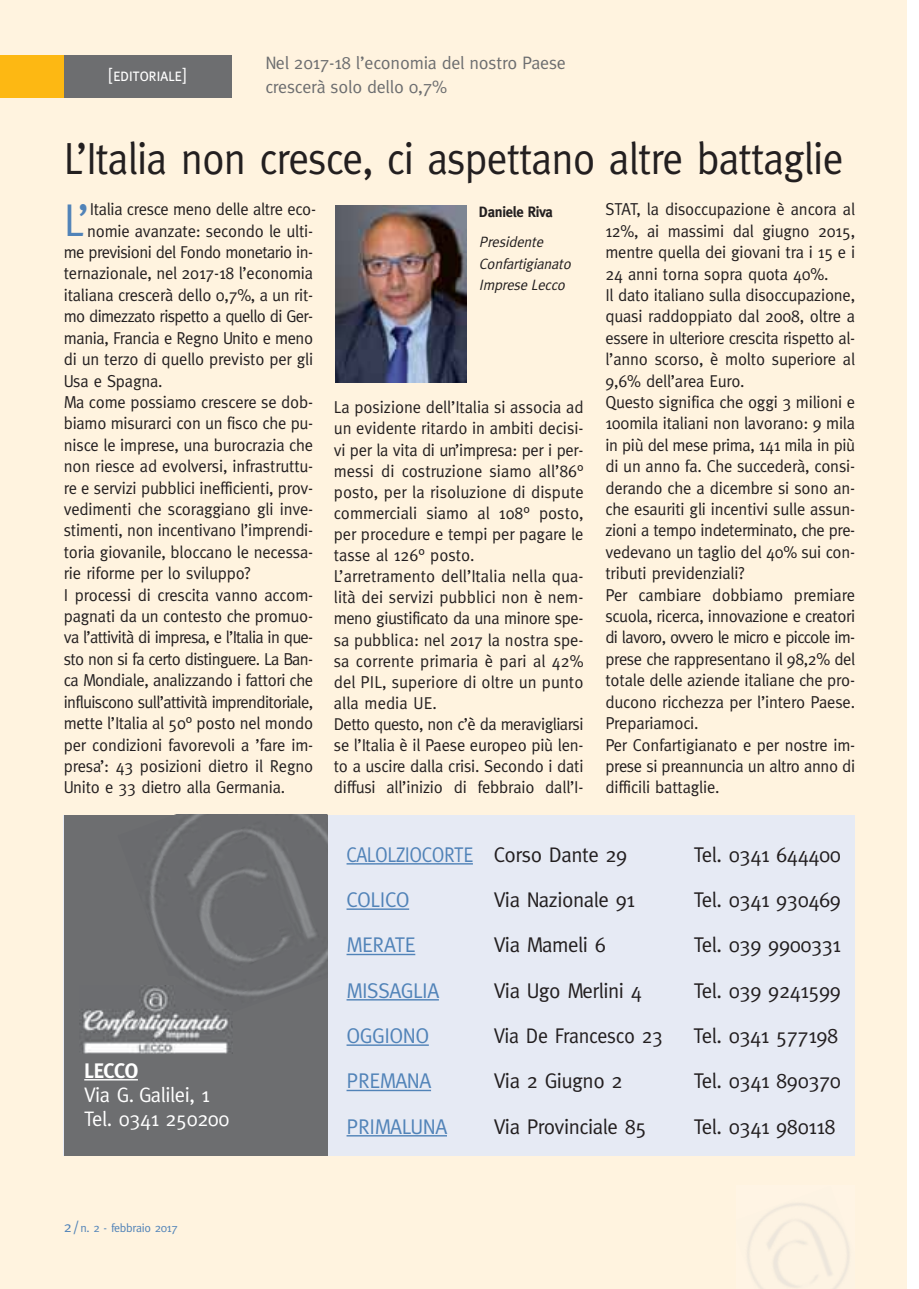
<style>
.page{position:relative;width:919px;height:1289px;background:#fff}
.page>*{position:absolute;margin:0;border:0;box-sizing:border-box;transform-origin:0 0}
.t1{font:45.9px "Meta";color:#5183b8;scale:.96 1}
.t2{font:45px "Meta";letter-spacing:-.02em;color:#231f20;scale:.92 1}
.t3{font:21.3px "Meta";letter-spacing:-.02em;color:#231f20}
.t4{font:21.3px "Meta";letter-spacing:-.02em;color:#5183b8}
.t5{font:21.3px "Meta";letter-spacing:-.02em;color:#5183b8;scale:.9 1}
.t6{font:21.3px "Meta";letter-spacing:-.02em;color:#231f20;scale:.94 1}
.t7{font:21px/24px "Meta";letter-spacing:-.02em;color:#fff}
.t8{font:700 21px "Meta";letter-spacing:-.02em;color:#fff}
.t9{font:18px/24px "Meta";letter-spacing:-.01em;color:#6d6e70}
.t10{font:18px "Meta Caps";letter-spacing:-.03em;color:#fff}
.t11{font:17.25px/21.5px "Meta";letter-spacing:-.01em;color:#231f20;scale:.96 1}
.t12{font:17.25px "Meta";letter-spacing:-.04em;color:#231f20;scale:.96 1}
.t13{font:17.25px "Meta";letter-spacing:-.035em;color:#231f20;scale:.96 1}
.t14{font:italic 15px/21.5px "Meta";color:#231f20}
.t15{font:700 15px "Meta";letter-spacing:-.015em;color:#231f20}
.t16{font:12px "Meta";letter-spacing:-.025em;color:#5183b8}
.s1{font-size:15px}
.s2{color:#231f20}
</style>
<div class="page">
<div style="left:0;top:0;width:906px;height:1288px;background:#fff3df"></div>
<div style="left:64px;top:55px;width:167px;height:43px;background:#6d6e70"></div>
<div style="left:0;top:55px;width:64px;height:43px;background:#fdb813"></div>
<img style="left:335px;top:206px;width:132px;height:177px">
<div style="left:64px;top:815px;width:791px;height:340px;background:#e6eaf4"></div>
<hr style="left:346px;top:863px;width:127px;height:1px;background:#5183b8">
<hr style="left:346px;top:908px;width:63px;height:1px;background:#5183b8">
<hr style="left:346px;top:953px;width:69px;height:2px;background:#5183b8">
<hr style="left:346px;top:999px;width:93px;height:1px;background:#5183b8">
<hr style="left:346px;top:1044px;width:83px;height:1px;background:#5183b8">
<hr style="left:346px;top:1089px;width:85px;height:2px;background:#5183b8">
<hr style="left:346px;top:1135px;width:101px;height:1px;background:#5183b8">
<div style="left:64px;top:815px;width:263px;height:340px;background:#6d6e70"></div>
<img style="left:150px;top:815px;width:177px;height:180px">
<svg style="left:150px;top:975px;width:115px;height:21px"></svg>
<img style="left:79px;top:985px;width:154px;height:68px">
<hr style="left:84px;top:1079px;width:54px;height:1px;background:#fff">
<p class="t10" style="left:109px;top:64px;width:79px">[editoriale]</p>
<p class="t9" style="left:265px;top:52px;width:302px">Nel 2017-18 l’economia del nostro Paese crescerà solo dello 0,7%</p>
<h2 class="t2" style="left:64px;top:141px;width:848px">L’Italia non cresce, ci aspettano altre battaglie</h2>
<p class="t15" style="left:479px;top:206px;width:75px">Daniele Riva</p>
<p class="t14" style="left:479px;top:232px;width:96px">Presidente<br>Confartigianato<br>Imprese Lecco</p>
<p class="t11" style="left:605px;top:200px;width:261px">STAT, la disoccupazione è ancora al 12%, ai massimi dal giugno 2015, mentre quella dei giovani tra i 15 e i 24 anni torna sopra quota 40%.<br>Il dato italiano sulla disoccupazione, quasi raddoppiato dal 2008, oltre a essere in ulteriore crescita rispetto al&shy;l’anno scorso, è molto superiore al 9,6% dell’area Euro.<br>Questo significa che oggi 3 milioni e 100mila italiani non lavorano: 9 mila in più del mese prima, 141 mila in più di un anno fa. Che succederà, consi&shy;derando che a dicembre si sono an&shy;che esauriti gli incentivi sulle assun&shy;zioni a tempo indeterminato, che pre&shy;vedevano un taglio del 40% sui con&shy;tributi previdenziali?<br>Per cambiare dobbiamo premiare scuola, ricerca, innovazione e creatori di lavoro, ovvero le micro e piccole im&shy;prese che rappresentano il 98,2% del totale delle aziende italiane che pro&shy;ducono ricchezza per l’intero Paese.<br>Prepariamoci.<br>Per Confartigianato e per nostre im&shy;prese si preannuncia un altro anno di difficili battaglie.</p>
<h1 class="t1" style="left:64px;top:203px;width:28px">L’</h1>
<p class="t11" style="left:90px;top:200px;width:237px">Italia cresce meno delle altre eco-</p>
<p class="t11" style="left:87px;top:221px;width:237px">nomie avanzate: secondo le ulti-</p>
<p class="t13" style="left:64px;top:245px;width:261px">me previsioni del Fondo monetario in-</p>
<p class="t11" style="left:64px;top:264px;width:261px">ternazionale, nel 2017-18 l’economia</p>
<p class="t11" style="left:64px;top:285px;width:261px">italiana crescerà dello 0,7%, a un rit-</p>
<p class="t12" style="left:64px;top:310px;width:261px">mo dimezzato rispetto a quello di Ger-</p>
<p class="t11" style="left:64px;top:328px;width:261px">mania, Francia e Regno Unito e meno</p>
<p class="t11" style="left:64px;top:350px;width:261px">di un terzo di quello previsto per gli</p>
<p class="t11" style="left:64px;top:371px;width:104px">Usa e Spagna.</p>
<p class="t11" style="left:64px;top:392px;width:261px">Ma come possiamo crescere se dob-</p>
<p class="t11" style="left:64px;top:414px;width:261px">biamo misurarci con un fisco che pu-</p>
<p class="t11" style="left:64px;top:435px;width:261px">nisce le imprese, una burocrazia che</p>
<p class="t11" style="left:64px;top:457px;width:261px">non riesce ad evolversi, infrastruttu-</p>
<p class="t11" style="left:64px;top:478px;width:261px">re e servizi pubblici inefficienti, prov-</p>
<p class="t11" style="left:64px;top:499px;width:261px">vedimenti che scoraggiano gli inve-</p>
<p class="t11" style="left:64px;top:521px;width:261px">stimenti, non incentivano l’imprendi-</p>
<p class="t11" style="left:64px;top:542px;width:261px">toria giovanile, bloccano le necessa-</p>
<p class="t11" style="left:64px;top:564px;width:196px">rie riforme per lo sviluppo?</p>
<p class="t11" style="left:64px;top:585px;width:261px">I processi di crescita vanno accom-</p>
<p class="t11" style="left:64px;top:606px;width:261px">pagnati da un contesto che promuo-</p>
<p class="t12" style="left:64px;top:631px;width:261px">va l’attività di impresa, e l’Italia in que-</p>
<p class="t12" style="left:64px;top:652px;width:261px">sto non si fa certo distinguere. La Ban-</p>
<p class="t11" style="left:64px;top:671px;width:261px">ca Mondiale, analizzando i fattori che</p>
<p class="t12" style="left:64px;top:695px;width:261px">influiscono sull’attività imprenditoriale,</p>
<p class="t11" style="left:64px;top:713px;width:261px">mette l’Italia al 50° posto nel mondo</p>
<p class="t11" style="left:64px;top:735px;width:261px">per condizioni favorevoli a ’fare im-</p>
<p class="t11" style="left:64px;top:756px;width:261px">presa’: 43 posizioni dietro il Regno</p>
<p class="t11" style="left:64px;top:778px;width:232px">Unito e 33 dietro alla Germania.</p>
<p class="t11" style="left:334px;top:398px;width:262px">La posizione dell’Italia si associa ad un evidente ritardo in ambiti decisi&shy;vi per la vita di un’impresa: per i per&shy;messi di costruzione siamo all’86° posto, per la risoluzione di dispute commerciali siamo al 108° posto, per procedure e tempi per pagare le tasse al 126° posto.<br>L’arretramento dell’Italia nella qua&shy;lità dei servizi pubblici non è nem&shy;meno giustificato da una minore spe&shy;sa pubblica: nel 2017 la nostra spe&shy;sa corrente primaria è pari al 42% del PIL, superiore di oltre un punto alla media UE.<br>Detto questo, non c’è da meravigliarsi se l’Italia è il Paese europeo più len&shy;to a uscire dalla crisi. Secondo i dati diffusi all’inizio di febbraio dall’I-</p>
<p class="t8" style="left:84px;top:1062px;width:56px">LECCO</p>
<p class="t7" style="left:84px;top:1083px;width:147px">Via G. Galilei, 1<br>Tel. 0341 250200</p>
<p class="t16" style="left:64px;top:1222px;width:115px"><span class="s1">2 /</span> n. 2 - febbraio 2017</p>
<p class="t5" style="left:346px;top:846px;width:313px">CALOLZIOCORTE <span class="s2">Corso Dante 29</span></p>
<p class="t3" style="left:693px;top:846px;width:149px">Tel. 0341 644400</p>
<p class="t4" style="left:346px;top:891px;width:65px">COLICO</p>
<p class="t3" style="left:493px;top:891px;width:143px">Via Nazionale 91</p>
<p class="t3" style="left:693px;top:891px;width:149px">Tel. 0341 930469</p>
<p class="t4" style="left:346px;top:936px;width:71px">MERATE</p>
<p class="t3" style="left:493px;top:936px;width:114px">Via Mameli 6</p>
<p class="t3" style="left:693px;top:936px;width:149px">Tel. 039 9900331</p>
<p class="t4" style="left:346px;top:982px;width:94px">MISSAGLIA</p>
<p class="t3" style="left:493px;top:982px;width:150px">Via Ugo Merlini 4</p>
<p class="t3" style="left:693px;top:982px;width:149px">Tel. 039 9241599</p>
<p class="t4" style="left:346px;top:1027px;width:84px">OGGIONO</p>
<p class="t6" style="left:493px;top:1027px;width:181px">Via De Francesco 23</p>
<p class="t3" style="left:693px;top:1027px;width:146px">Tel. 0341 577198</p>
<p class="t4" style="left:346px;top:1072px;width:86px">PREMANA</p>
<p class="t3" style="left:493px;top:1072px;width:130px">Via 2 Giugno 2</p>
<p class="t3" style="left:693px;top:1072px;width:149px">Tel. 0341 890370</p>
<p class="t4" style="left:346px;top:1118px;width:102px">PRIMALUNA</p>
<p class="t3" style="left:493px;top:1118px;width:154px">Via Provinciale 85</p>
<p class="t3" style="left:693px;top:1118px;width:143px">Tel. 0341 980118</p>
</div>
